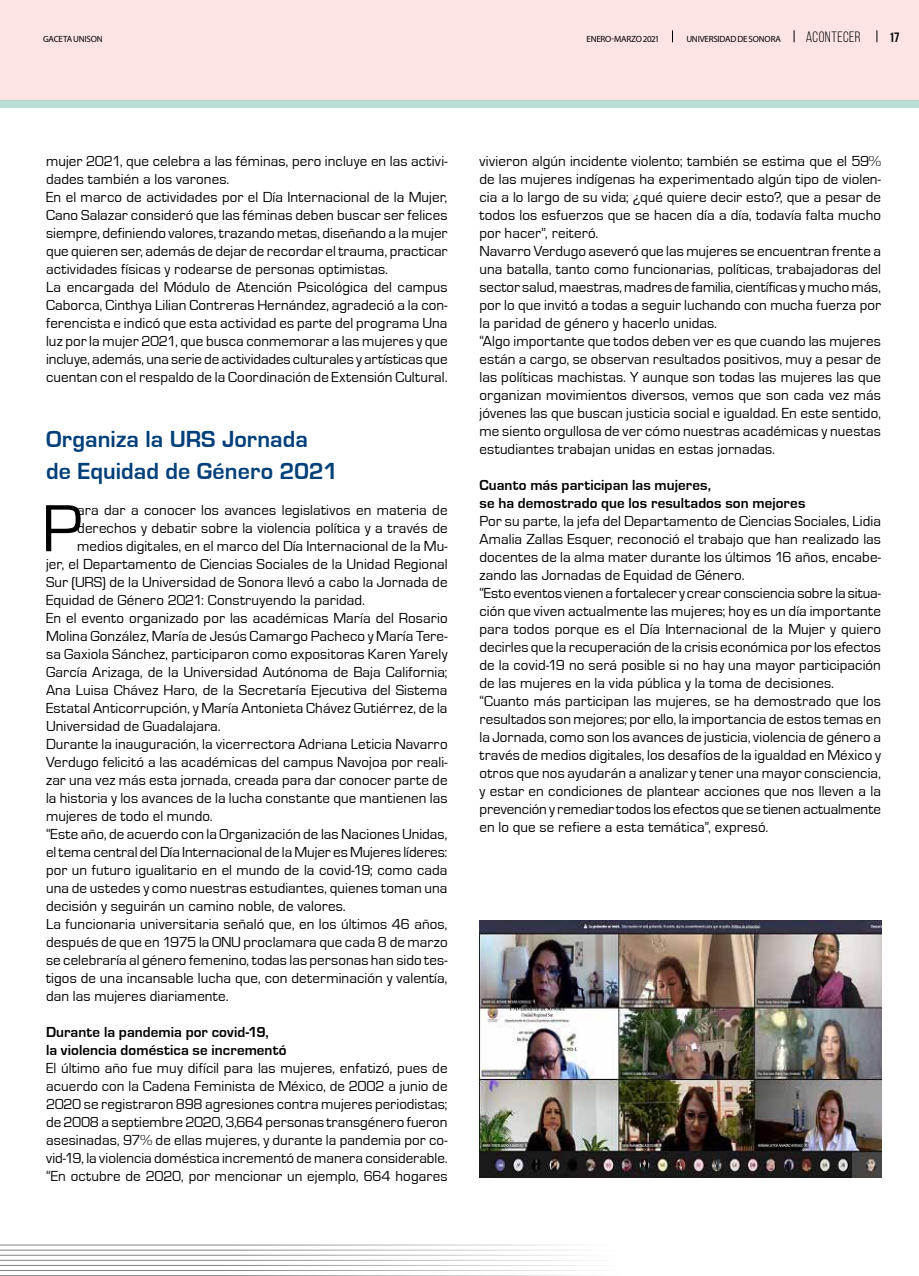
<style>
.page{position:relative;width:919px;height:1276px;background:#fff}
.page>*{position:absolute;margin:0;border:0;box-sizing:border-box;transform-origin:0 0}
.t1{font:69px "Eurostile";color:#000}
.t2{font:700 24px/32.4px "Eurostile";color:#003f79}
.t3{font:15px/18px "Eurostile";letter-spacing:.005em;color:#000}
.t4{font:700 15px/18px "Eurostile";letter-spacing:.005em;color:#000}
.t5{font:15px "Bebas Neue";letter-spacing:.035em;color:#000}
.t6{font:700 13.5px "Bebas Neue";color:#000}
.t7{font:9px "Myriad Pro";letter-spacing:-.025em;color:#000}
</style>
<div class="page">
<div style="left:0;top:0;width:918px;height:100px;background:#fce4e5"></div>
<div style="left:0;top:100px;width:918px;height:7px;background:#b9dfd6"></div>
<svg style="left:793px;top:30px;width:1px;height:12px"></svg>
<svg style="left:672px;top:30px;width:1px;height:12px"></svg>
<svg style="left:876px;top:30px;width:1px;height:12px"></svg>
<img style="left:479px;top:920px;width:402px;height:257px">
<hr style="left:0;top:1244px;width:672px;height:1px;background:#000">
<hr style="left:0;top:1249px;width:672px;height:1px;background:#000">
<hr style="left:0;top:1254px;width:672px;height:1px;background:#000">
<hr style="left:0;top:1260px;width:672px;height:1px;background:#000">
<hr style="left:0;top:1265px;width:672px;height:1px;background:#000">
<hr style="left:0;top:1270px;width:672px;height:1px;background:#000">
<hr style="left:0;top:1275px;width:672px;height:1px;background:#000">
<p class="t7" style="left:43px;top:34px;width:61px">GACETA UNISON</p>
<p class="t7" style="left:586px;top:34px;width:74px">ENERO-MARZO 2021</p>
<p class="t7" style="left:686px;top:34px;width:96px">UNIVERSIDAD DE SONORA</p>
<p class="t5" style="left:805px;top:29px;width:57px">ACONTECER</p>
<p class="t6" style="left:889px;top:30px;width:12px">17</p>
<p class="t3" style="left:46px;top:152px;width:403px">mujer 2021, que celebra a las féminas, pero incluye en las activi&shy;dades también a los varones.<br>En el marco de actividades por el Día Internacional de la Mujer, Cano Salazar consideró que las féminas deben buscar ser felices siempre, definiendo valores, trazando metas, diseñando a la mujer que quieren ser, además de dejar de recordar el trauma, practicar actividades físicas y rodearse de personas optimistas.<br>La encargada del Módulo de Atención Psicológica del campus Caborca, Cinthya Lilian Contreras Hernández, agradeció a la con&shy;ferencista e indicó que esta actividad es parte del programa Una luz por la mujer 2021, que busca conmemorar a las mujeres y que incluye, además, una serie de actividades culturales y artísticas que cuentan con el respaldo de la Coordinación de Extensión Cultural.</p>
<h2 class="t2" style="left:46px;top:423px;width:294px">Organiza la URS Jornada de Equidad de Género 2021</h2>
<h1 class="t1" style="left:42px;top:491px;width:42px">P</h1>
<p class="t3" style="left:77px;top:501px;width:372px">ara dar a conocer los avances legislativos en materia de</p>
<p class="t3" style="left:77px;top:519px;width:372px">derechos y debatir sobre la violencia política y a través de</p>
<p class="t3" style="left:77px;top:537px;width:372px">medios digitales, en el marco del Día Internacional de la Mu-</p>
<p class="t3" style="left:46px;top:555px;width:403px">jer, el Departamento de Ciencias Sociales de la Unidad Regional</p>
<p class="t3" style="left:46px;top:573px;width:403px">Sur (URS) de la Universidad de Sonora llevó a cabo la Jornada de</p>
<p class="t3" style="left:46px;top:591px;width:320px">Equidad de Género 2021: Construyendo la paridad.</p>
<p class="t3" style="left:46px;top:609px;width:403px">En el evento organizado por las académicas María del Rosario</p>
<p class="t3" style="left:46px;top:627px;width:403px">Molina González, María de Jesús Camargo Pacheco y María Tere-</p>
<p class="t3" style="left:46px;top:645px;width:403px">sa Gaxiola Sánchez, participaron como expositoras Karen Yarely</p>
<p class="t3" style="left:46px;top:663px;width:403px">García Arizaga, de la Universidad Autónoma de Baja California;</p>
<p class="t3" style="left:46px;top:681px;width:403px">Ana Luisa Chávez Haro, de la Secretaría Ejecutiva del Sistema</p>
<p class="t3" style="left:46px;top:699px;width:403px">Estatal Anticorrupción, y María Antonieta Chávez Gutiérrez, de la</p>
<p class="t3" style="left:46px;top:717px;width:176px">Universidad de Guadalajara.</p>
<p class="t3" style="left:46px;top:735px;width:403px">Durante la inauguración, la vicerrectora Adriana Leticia Navarro</p>
<p class="t3" style="left:46px;top:753px;width:403px">Verdugo felicitó a las académicas del campus Navojoa por reali-</p>
<p class="t3" style="left:46px;top:771px;width:403px">zar una vez más esta jornada, creada para dar conocer parte de</p>
<p class="t3" style="left:46px;top:789px;width:403px">la historia y los avances de la lucha constante que mantienen las</p>
<p class="t3" style="left:46px;top:807px;width:168px">mujeres de todo el mundo.</p>
<p class="t3" style="left:46px;top:825px;width:403px">“Este año, de acuerdo con la Organización de las Naciones Unidas,</p>
<p class="t3" style="left:46px;top:843px;width:403px">el tema central del Día Internacional de la Mujer es Mujeres líderes:</p>
<p class="t3" style="left:46px;top:861px;width:403px">por un futuro igualitario en el mundo de la covid-19; como cada</p>
<p class="t3" style="left:46px;top:879px;width:403px">una de ustedes y como nuestras estudiantes, quienes toman una</p>
<p class="t3" style="left:46px;top:897px;width:301px">decisión y seguirán un camino noble, de valores.</p>
<p class="t3" style="left:46px;top:915px;width:403px">La funcionaria universitaria señaló que, en los últimos 46 años,</p>
<p class="t3" style="left:46px;top:933px;width:403px">después de que en 1975 la ONU proclamara que cada 8 de marzo</p>
<p class="t3" style="left:46px;top:951px;width:403px">se celebraría al género femenino, todas las personas han sido tes-</p>
<p class="t3" style="left:46px;top:969px;width:403px">tigos de una incansable lucha que, con determinación y valentía,</p>
<p class="t3" style="left:46px;top:987px;width:184px">dan las mujeres diariamente.</p>
<p class="t4" style="left:46px;top:1023px;width:242px">Durante la pandemia por covid-19,<br>la violencia doméstica se incrementó</p>
<p class="t3" style="left:46px;top:1059px;width:403px;text-align:justify">El último año fue muy difícil para las mujeres, enfatizó, pues de acuerdo con la Cadena Feminista de México, de 2002 a junio de 2020 se registraron 898 agresiones contra mujeres periodistas; de 2008 a septiembre 2020, 3,664 personas transgénero fueron asesinadas, 97% de ellas mujeres, y durante la pandemia por co&shy;vid-19, la violencia doméstica incrementó de manera considerable. “En octubre de 2020, por mencionar un ejemplo, 664 hogares</p>
<p class="t3" style="left:479px;top:152px;width:403px">vivieron algún incidente violento; también se estima que el 59% de las mujeres indígenas ha experimentado algún tipo de violen&shy;cia a lo largo de su vida; ¿qué quiere decir esto?, que a pesar de todos los esfuerzos que se hacen día a día, todavía falta mucho por hacer”, reiteró.<br>Navarro Verdugo aseveró que las mujeres se encuentran frente a una batalla, tanto como funcionarias, políticas, trabajadoras del sector salud, maestras, madres de familia, científicas y mucho más, por lo que invitó a todas a seguir luchando con mucha fuerza por la paridad de género y hacerlo unidas.<br>“Algo importante que todos deben ver es que cuando las mujeres están a cargo, se observan resultados positivos, muy a pesar de las políticas machistas. Y aunque son todas las mujeres las que organizan movimientos diversos, vemos que son cada vez más jóvenes las que buscan justicia social e igualdad. En este sentido, me siento orgullosa de ver cómo nuestras académicas y nuestas estudiantes trabajan unidas en estas jornadas.</p>
<p class="t4" style="left:479px;top:476px;width:327px">Cuanto más participan las mujeres,<br>se ha demostrado que los resultados son mejores</p>
<p class="t3" style="left:479px;top:512px;width:403px">Por su parte, la jefa del Departamento de Ciencias Sociales, Lidia Amalia Zallas Esquer, reconoció el trabajo que han realizado las docentes de la alma mater durante los últimos 16 años, encabe&shy;zando las Jornadas de Equidad de Género.<br>“Esto eventos vienen a fortalecer y crear consciencia sobre la situa&shy;ción que viven actualmente las mujeres; hoy es un día importante para todos porque es el Día Internacional de la Mujer y quiero decirles que la recuperación de la crisis económica por los efectos de la covid-19 no será posible si no hay una mayor participación de las mujeres en la vida pública y la toma de decisiones. “Cuanto más participan las mujeres, se ha demostrado que los resultados son mejores; por ello, la importancia de estos temas en la Jornada, como son los avances de justicia, violencia de género a través de medios digitales, los desafíos de la igualdad en México y otros que nos ayudarán a analizar y tener una mayor consciencia, y estar en condiciones de plantear acciones que nos lleven a la prevención y remediar todos los efectos que se tienen actualmente en lo que se refiere a esta temática”, expresó.</p>
</div>
